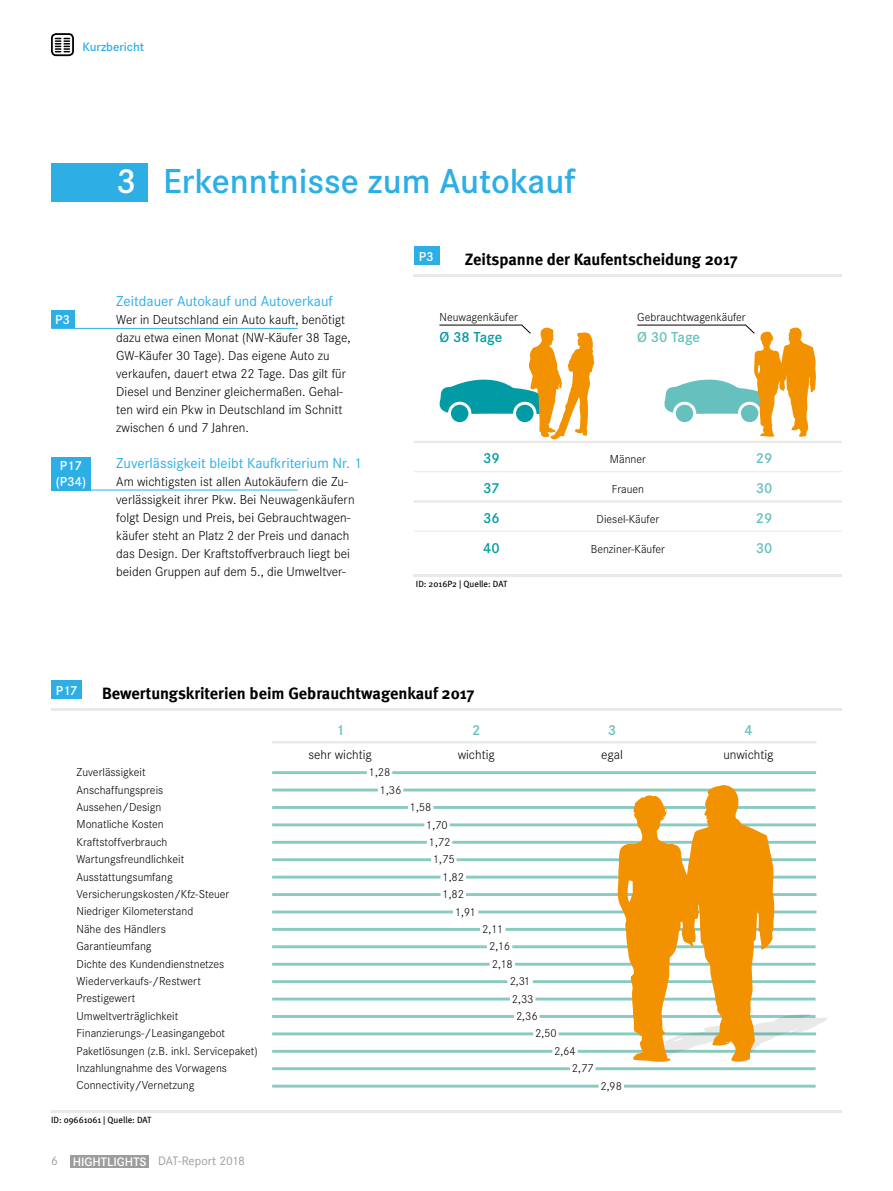
<style>
.page{position:relative;width:893px;height:1191px;background:#fff}
.page>*{position:absolute;margin:0;border:0;box-sizing:border-box;transform-origin:0 0}
.t1{font:600 36px "Corporate S Pro";color:#2dafe6}
.t2{font:700 16.5px "Meta";color:#000}
.t3{font:15px "Corporate S Pro";color:#2dafe6}
.t4{font:600 15px "Corporate S Pro";color:#66c1be}
.t5{font:600 15px "Corporate S Pro";color:#009ba4}
.t6{font:300 13.5px/18px "Corporate S Pro";color:#000}
.t7{font:600 13.5px/16.2px "Corporate S Pro";color:#fff}
.t8{font:12.75px "Corporate S Pro";letter-spacing:-.005em;color:#9d9d9c}
.t9{font:600 12.75px "Corporate S Pro";color:#2dafe6}
.t10{font:300 12px/17.4px "Corporate S Pro";color:#000}
.t11{font:9px "Meta";color:#000}
.s1{color:#fff}
.s2{font-weight:600;color:#fff}
</style>
<div class="page">
<div style="left:71px;top:1154px;width:78px;height:13px;background:#9d9d9c"></div>
<div style="left:51px;top:33px;width:23px;height:23px;border:2px solid #000;border-radius:4px"></div>
<svg style="left:55px;top:38px;width:14px;height:14px"></svg>
<div style="left:51px;top:310px;width:23px;height:18px;background:#2dafe6"></div>
<hr style="left:51px;top:328px;width:247px;height:1px;background:#2dafe6">
<div style="left:51px;top:456px;width:40px;height:34px;background:#2dafe6"></div>
<hr style="left:51px;top:489px;width:247px;height:1px;background:#2dafe6">
<div style="left:51px;top:164px;width:97px;height:38px;background:#2dafe6"></div>
<hr style="left:414px;top:274px;width:428px;height:2px;background:#e9e9e9">
<hr style="left:414px;top:574px;width:428px;height:2px;background:#e9e9e9">
<div style="left:414px;top:247px;width:25px;height:18px;background:#2dafe6"></div>
<svg style="left:637px;top:324px;width:179px;height:113px"></svg>
<svg style="left:439px;top:324px;width:155px;height:116px"></svg>
<hr style="left:414px;top:471px;width:143px;height:1px;background:#e9e9e9">
<hr style="left:557px;top:471px;width:142px;height:1px;background:#e9e9e9">
<hr style="left:699px;top:471px;width:143px;height:1px;background:#e9e9e9">
<hr style="left:414px;top:531px;width:143px;height:1px;background:#e9e9e9">
<hr style="left:557px;top:531px;width:142px;height:1px;background:#e9e9e9">
<hr style="left:699px;top:531px;width:143px;height:1px;background:#e9e9e9">
<hr style="left:414px;top:441px;width:143px;height:2px;background:#e9e9e9">
<hr style="left:557px;top:441px;width:142px;height:2px;background:#e9e9e9">
<hr style="left:699px;top:441px;width:143px;height:2px;background:#e9e9e9">
<hr style="left:414px;top:500px;width:143px;height:2px;background:#e9e9e9">
<hr style="left:557px;top:500px;width:142px;height:2px;background:#e9e9e9">
<hr style="left:699px;top:500px;width:143px;height:2px;background:#e9e9e9">
<hr style="left:272px;top:771px;width:544px;height:3px;background:#8acbc1">
<hr style="left:272px;top:788px;width:544px;height:3px;background:#8acbc1">
<hr style="left:272px;top:806px;width:544px;height:3px;background:#8acbc1">
<hr style="left:272px;top:823px;width:544px;height:3px;background:#8acbc1">
<hr style="left:272px;top:841px;width:544px;height:2px;background:#8acbc1">
<hr style="left:272px;top:858px;width:544px;height:3px;background:#8acbc1">
<hr style="left:272px;top:875px;width:544px;height:3px;background:#8acbc1">
<hr style="left:272px;top:893px;width:544px;height:3px;background:#8acbc1">
<hr style="left:272px;top:910px;width:544px;height:3px;background:#8acbc1">
<hr style="left:272px;top:928px;width:544px;height:2px;background:#8acbc1">
<hr style="left:272px;top:945px;width:544px;height:3px;background:#8acbc1">
<hr style="left:272px;top:962px;width:544px;height:3px;background:#8acbc1">
<hr style="left:272px;top:980px;width:544px;height:3px;background:#8acbc1">
<hr style="left:272px;top:997px;width:544px;height:3px;background:#8acbc1">
<hr style="left:272px;top:1015px;width:544px;height:3px;background:#8acbc1">
<hr style="left:272px;top:1032px;width:544px;height:3px;background:#8acbc1">
<hr style="left:272px;top:1049px;width:544px;height:3px;background:#8acbc1">
<hr style="left:272px;top:1067px;width:544px;height:3px;background:#8acbc1">
<hr style="left:272px;top:1084px;width:544px;height:3px;background:#8acbc1">
<hr style="left:51px;top:708px;width:791px;height:2px;background:#e9e9e9">
<hr style="left:51px;top:1110px;width:791px;height:2px;background:#e9e9e9">
<hr style="left:272px;top:741px;width:544px;height:2px;background:#e9e9e9">
<div style="left:367px;top:760px;width:25px;height:25px;background:#fff;border-radius:50%"></div>
<div style="left:378px;top:777px;width:25px;height:26px;background:#fff;border-radius:50%"></div>
<div style="left:408px;top:794px;width:25px;height:26px;background:#fff;border-radius:50%"></div>
<div style="left:424px;top:812px;width:26px;height:25px;background:#fff;border-radius:50%"></div>
<div style="left:427px;top:829px;width:25px;height:26px;background:#fff;border-radius:50%"></div>
<div style="left:431px;top:847px;width:26px;height:25px;background:#fff;border-radius:50%"></div>
<div style="left:440px;top:864px;width:26px;height:26px;background:#fff;border-radius:50%"></div>
<div style="left:440px;top:881px;width:26px;height:26px;background:#fff;border-radius:50%"></div>
<div style="left:453px;top:899px;width:25px;height:25px;background:#fff;border-radius:50%"></div>
<div style="left:480px;top:916px;width:26px;height:26px;background:#fff;border-radius:50%"></div>
<div style="left:487px;top:934px;width:25px;height:25px;background:#fff;border-radius:50%"></div>
<div style="left:490px;top:951px;width:25px;height:26px;background:#fff;border-radius:50%"></div>
<div style="left:507px;top:969px;width:26px;height:25px;background:#fff;border-radius:50%"></div>
<div style="left:510px;top:986px;width:25px;height:26px;background:#fff;border-radius:50%"></div>
<div style="left:514px;top:1003px;width:26px;height:26px;background:#fff;border-radius:50%"></div>
<div style="left:533px;top:1021px;width:26px;height:25px;background:#fff;border-radius:50%"></div>
<div style="left:552px;top:1038px;width:26px;height:26px;background:#fff;border-radius:50%"></div>
<div style="left:570px;top:1056px;width:25px;height:25px;background:#fff;border-radius:50%"></div>
<div style="left:599px;top:1073px;width:25px;height:26px;background:#fff;border-radius:50%"></div>
<svg style="left:617px;top:785px;width:210px;height:277px"></svg>
<div style="left:51px;top:680px;width:30px;height:19px;background:#2dafe6"></div>
<p class="t9" style="left:82px;top:37px;width:63px">Kurzbericht</p>
<h1 class="t1" style="left:116px;top:155px;width:461px"><span class="s1">3</span> Erkenntnisse zum Autokauf</h1>
<p class="t7" style="left:55px;top:310px;width:16px">P3</p>
<p class="t7" style="left:56px;top:456px;width:32px">P17 (P34)</p>
<p class="t3" style="left:116px;top:290px;width:218px">Zeitdauer Autokauf und Autoverkauf</p>
<p class="t6" style="left:116px;top:310px;width:236px">Wer in Deutschland ein Auto kauft, benötigt dazu etwa einen Monat (NW-Käufer 38 Tage, GW-Käufer 30 Tage). Das eigene Auto zu verkaufen, dauert etwa 22 Tage. Das gilt für Diesel und Benziner gleichermaßen. Gehal&shy;ten wird ein Pkw in Deutschland im Schnitt zwischen 6 und 7 Jahren.</p>
<p class="t3" style="left:116px;top:452px;width:247px">Zuverlässigkeit bleibt Kaufkriterium Nr. 1</p>
<p class="t6" style="left:116px;top:472px;width:240px">Am wichtigsten ist allen Autokäufern die Zu&shy;verlässigkeit ihrer Pkw. Bei Neuwagenkäufern folgt Design und Preis, bei Gebrauchtwagen&shy;käufer steht an Platz 2 der Preis und danach das Design. Der Kraftstoffverbrauch liegt bei beiden Gruppen auf dem 5., die Umweltver-</p>
<p class="t7" style="left:419px;top:247px;width:16px">P3</p>
<h2 class="t2" style="left:465px;top:249px;width:274px">Zeitspanne der Kaufentscheidung 2017</h2>
<p class="t10" style="left:440px;top:307px;width:80px">Neuwagenkäufer</p>
<p class="t5" style="left:440px;top:325px;width:64px">Ø 38 Tage</p>
<p class="t10" style="left:637px;top:307px;width:110px">Gebrauchtwagenkäufer</p>
<p class="t4" style="left:637px;top:325px;width:64px">Ø 30 Tage</p>
<p class="t5" style="left:483px;top:447px;width:18px">39</p>
<p class="t10" style="left:610px;top:450px;width:37px">Männer</p>
<p class="t4" style="left:756px;top:447px;width:18px">29</p>
<p class="t5" style="left:483px;top:477px;width:18px">37</p>
<p class="t10" style="left:612px;top:479px;width:34px">Frauen</p>
<p class="t4" style="left:756px;top:477px;width:18px">30</p>
<p class="t5" style="left:483px;top:506px;width:18px">36</p>
<p class="t10" style="left:597px;top:509px;width:64px">Diesel-Käufer</p>
<p class="t4" style="left:756px;top:506px;width:18px">29</p>
<p class="t5" style="left:483px;top:536px;width:18px">40</p>
<p class="t10" style="left:591px;top:539px;width:75px">Benziner-Käufer</p>
<p class="t4" style="left:756px;top:536px;width:18px">30</p>
<p class="t11" style="left:416px;top:578px;width:93px">ID: 2016P2 | Quelle: DAT</p>
<p class="t7" style="left:56px;top:681px;width:23px">P17</p>
<h2 class="t2" style="left:102px;top:683px;width:374px">Bewertungskriterien beim Gebrauchtwagenkauf 2017</h2>
<p class="t4" style="left:336px;top:719px;width:10px">1</p>
<p class="t6" style="left:308px;top:744px;width:65px">sehr wichtig</p>
<p class="t4" style="left:472px;top:719px;width:10px">2</p>
<p class="t6" style="left:458px;top:744px;width:39px">wichtig</p>
<p class="t4" style="left:608px;top:719px;width:10px">3</p>
<p class="t6" style="left:601px;top:744px;width:23px">egal</p>
<p class="t4" style="left:744px;top:719px;width:10px">4</p>
<p class="t6" style="left:723px;top:744px;width:52px">unwichtig</p>
<p class="t10" style="left:77px;top:762px;width:183px">Zuverlässigkeit<br>Anschaffungspreis<br>Aussehen/Design<br>Monatliche Kosten<br>Kraftstoffverbrauch<br>Wartungsfreundlichkeit<br>Ausstattungsumfang<br>Versicherungskosten/Kfz-Steuer<br>Niedriger Kilometerstand<br>Nähe des Händlers<br>Garantieumfang<br>Dichte des Kundendienstnetzes<br>Wiederverkaufs-/Restwert<br>Prestigewert<br>Umweltverträglichkeit<br>Finanzierungs-/Leasingangebot<br>Paketlösungen (z.B. inkl. Servicepaket)<br>Inzahlungnahme des Vorwagens<br>Connectivity/Vernetzung</p>
<p class="t10" style="left:380px;top:762px;width:23px;line-height:17.9px;text-indent:-11px">1,28<br>1,36</p>
<p class="t11" style="left:51px;top:1114px;width:102px">ID: 09661061 | Quelle: DAT</p>
<p class="t10" style="left:410px;top:797px;width:23px">1,58</p>
<p class="t10" style="left:426px;top:815px;width:23px">1,70</p>
<p class="t10" style="left:429px;top:832px;width:23px">1,72</p>
<p class="t10" style="left:433px;top:850px;width:23px">1,75</p>
<p class="t10" style="left:442px;top:867px;width:23px">1,82</p>
<p class="t10" style="left:442px;top:884px;width:23px">1,82</p>
<p class="t10" style="left:455px;top:902px;width:23px">1,91</p>
<p class="t10" style="left:482px;top:919px;width:23px">2,11</p>
<p class="t10" style="left:489px;top:937px;width:22px">2,16</p>
<p class="t10" style="left:492px;top:954px;width:22px">2,18</p>
<p class="t10" style="left:510px;top:971px;width:22px">2,31</p>
<p class="t10" style="left:512px;top:989px;width:23px">2,33</p>
<p class="t10" style="left:516px;top:1006px;width:23px">2,36</p>
<p class="t10" style="left:535px;top:1024px;width:23px">2,50</p>
<p class="t10" style="left:554px;top:1041px;width:23px">2,64</p>
<p class="t10" style="left:572px;top:1058px;width:23px">2,77</p>
<p class="t10" style="left:601px;top:1076px;width:23px">2,98</p>
<p class="t8" style="left:51px;top:1151px;width:195px">6 <span class="s2">HIGHTLIGHTS</span> DAT-Report 2018</p>
</div>
